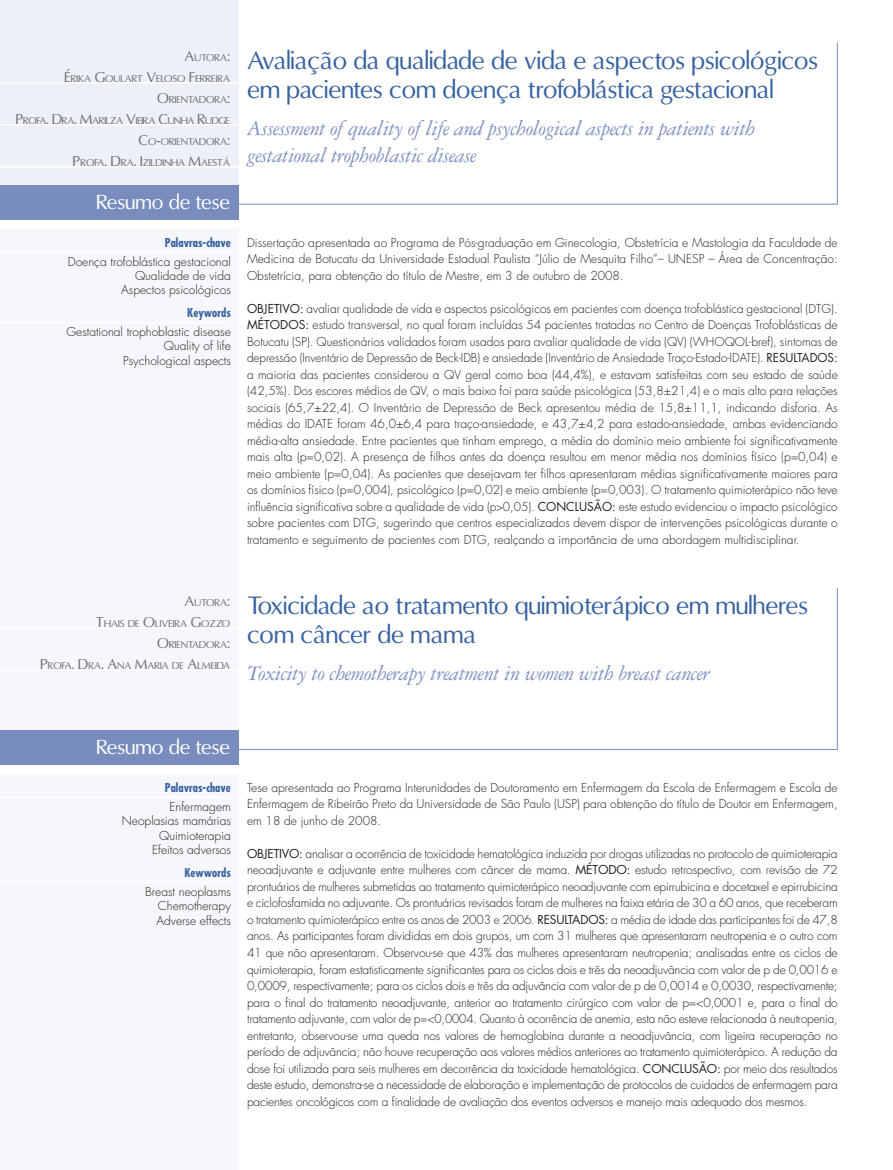
<style>
.page{position:relative;width:893px;height:1170px;background:#fff}
.page>*{position:absolute;margin:0;border:0;box-sizing:border-box;transform-origin:0 0}
._01_0_Título{font:24px/28.8px "Omni";color:#3661a1}
._01_1_Título_Inglês{font:italic 22.5px/27px "Garamond Three";letter-spacing:-.02em;color:#7b8ec1}
._13_0_Seção{font:19.5px "Omni";color:#fff}
._04_0_Resumo{font:300 12px/16.5px "Futura";color:#231f20;text-align:justify}
._04_1_Palavras-chave{font:300 12px "Futura";color:#231f20}
._04_5_Palavras-chave{font:700 condensed 12px "Futura";color:#3661a1}
._02_0_Autor{font:9.45px "Omni";color:#6c6d70}
._02_0_Autor-2{font:9.45px "Omni";letter-spacing:-.03em;color:#6c6d70}
.s1{font-size:13.5px}
.s2{font-weight:400}
</style>
<div class="page">
<div style="left:0;top:774px;width:239px;height:395px;background:#f6f7fa"></div>
<div style="left:0;top:229px;width:239px;height:519px;background:#f6f7fa"></div>
<svg style="left:239px;top:42px;width:599px;height:163px"></svg>
<div style="left:0;top:0;width:239px;height:202px;background:#edf0f7"></div>
<div style="left:0;top:185px;width:239px;height:34px;background:#788cbd"></div>
<hr style="left:0;top:251px;width:231px;height:2px;background:#fff">
<hr style="left:0;top:321px;width:231px;height:2px;background:#fff">
<hr style="left:0;top:82px;width:239px;height:1px;background:#fff">
<hr style="left:0;top:124px;width:239px;height:1px;background:#fff">
<hr style="left:0;top:166px;width:239px;height:1px;background:#fff">
<svg style="left:239px;top:587px;width:599px;height:163px"></svg>
<div style="left:0;top:730px;width:239px;height:34px;background:#788cbd"></div>
<hr style="left:0;top:796px;width:231px;height:2px;background:#fff">
<hr style="left:0;top:881px;width:231px;height:1px;background:#fff">
<hr style="left:0;top:627px;width:239px;height:1px;background:#fff">
<hr style="left:0;top:669px;width:239px;height:1px;background:#fff">
<p class="_02_0_Autor" style="left:185px;top:51px;width:47px"><span class="s1">A</span>UTORA<span class="s1">:</span></p>
<p class="_02_0_Autor" style="left:65px;top:72px;width:166px"><span class="s1">É</span>RIKA <span class="s1">G</span>OULART <span class="s1">V</span>ELOSO <span class="s1">F</span>ERREIRA</p>
<p class="_02_0_Autor" style="left:157px;top:93px;width:74px"><span class="s1">O</span>RIENTADORA<span class="s1">:</span></p>
<p class="_02_0_Autor-2" style="left:16px;top:114px;width:216px"><span class="s1">P</span>ROFA<span class="s1">. D</span>RA<span class="s1">. M</span>ARILZA <span class="s1">V</span>IEIRA <span class="s1">C</span>UNHA <span class="s1">R</span>UDGE</p>
<p class="_02_0_Autor" style="left:139px;top:135px;width:93px"><span class="s1">C</span>O<span class="s1">-</span>ORIENTADORA<span class="s1">:</span></p>
<p class="_02_0_Autor" style="left:73px;top:156px;width:159px"><span class="s1">P</span>ROFA<span class="s1">. D</span>RA<span class="s1">. I</span>ZILDINHA <span class="s1">M</span>AESTÁ</p>
<p class="_13_0_Seção" style="left:96px;top:189px;width:135px">Resumo de tese</p>
<p class="_04_5_Palavras-chave" style="left:165px;top:235px;width:67px">Palavras-chave</p>
<p class="_04_1_Palavras-chave" style="left:68px;top:254px;width:164px">Doença trofoblástica gestacional</p>
<p class="_04_1_Palavras-chave" style="left:135px;top:268px;width:97px">Qualidade de vida</p>
<p class="_04_1_Palavras-chave" style="left:121px;top:283px;width:111px">Aspectos psicológicos</p>
<p class="_04_5_Palavras-chave" style="left:187px;top:305px;width:45px">Keywords</p>
<p class="_04_1_Palavras-chave" style="left:66px;top:324px;width:166px">Gestational trophoblastic disease</p>
<p class="_04_1_Palavras-chave" style="left:164px;top:339px;width:68px">Quality of life</p>
<p class="_04_1_Palavras-chave" style="left:123px;top:353px;width:109px">Psychological aspects</p>
<p class="_01_0_Título" style="left:247px;top:46px;width:573px">Avaliação da qualidade de vida e aspectos psicológicos em pacientes com doença trofoblástica gestacional</p>
<p class="_01_1_Título_Inglês" style="left:247px;top:115px;width:510px">Assessment of quality of life and psychological aspects in patients with gestational trophoblastic disease</p>
<p class="_04_0_Resumo" style="left:247px;top:234px;width:592px">Dissertação apresentada ao Programa de Pós-graduação em Ginecologia, Obstetrícia e Mastologia da Faculdade de Medicina de Botucatu da Universidade Estadual Paulista “Júlio de Mesquita Filho”– UNESP – Área de Concentração:<br>Obstetrícia, para obtenção do título de Mestre, em 3 de outubro de 2008.</p>
<p class="_04_0_Resumo" style="left:247px;top:300px;width:592px"><span class="s2">OBJETIVO:</span> avaliar qualidade de vida e aspectos psicológicos em pacientes com doença trofoblástica gestacional (DTG).<br><span class="s2">MÉTODOS:</span> estudo transversal, no qual foram incluídas 54 pacientes tratadas no Centro de Doenças Trofoblásticas de Botucatu (SP). Questionários validados foram usados para avaliar qualidade de vida (QV) (WHOQOL-bref), sintomas de depressão (Inventário de Depressão de Beck-IDB) e ansiedade (Inventário de Ansiedade Traço-Estado-IDATE). <span class="s2">RESULTADOS: </span>a maioria das pacientes considerou a QV geral como boa (44,4%), e estavam satisfeitas com seu estado de saúde (42,5%). Dos escores médios de QV, o mais baixo foi para saúde psicológica (53,8±21,4) e o mais alto para relações sociais (65,7±22,4). O Inventário de Depressão de Beck apresentou média de 15,8±11,1, indicando disforia. As médias do IDATE foram 46,0±6,4 para traço-ansiedade, e 43,7±4,2 para estado-ansiedade, ambas evidenciando média-alta ansiedade. Entre pacientes que tinham emprego, a média do domínio meio ambiente foi significativamente mais alta (p=0,02). A presença de filhos antes da doença resultou em menor média nos domínios físico (p=0,04) e meio ambiente (p=0,04). As pacientes que desejavam ter filhos apresentaram médias significativamente maiores para os domínios físico (p=0,004), psicológico (p=0,02) e meio ambiente (p=0,003). O tratamento quimioterápico não teve influência significativa sobre a qualidade de vida (p 0,05). <span class="s2">CONCLUSÃO:</span> este estudo evidenciou o impacto psicológico sobre pacientes com DTG, sugerindo que centros especializados devem dispor de intervenções psicológicas durante o tratamento e seguimento de pacientes com DTG, realçando a importância de uma abordagem multidisciplinar.</p>
<p class="_02_0_Autor" style="left:185px;top:597px;width:47px"><span class="s1">A</span>UTORA<span class="s1">:</span></p>
<p class="_02_0_Autor" style="left:95px;top:618px;width:136px"><span class="s1">T</span>HAIS DE <span class="s1">O</span>LIVEIRA <span class="s1">G</span>OZZO</p>
<p class="_02_0_Autor" style="left:157px;top:639px;width:74px"><span class="s1">O</span>RIENTADORA<span class="s1">:</span></p>
<p class="_02_0_Autor" style="left:40px;top:660px;width:191px"><span class="s1">P</span>ROFA<span class="s1">. D</span>RA<span class="s1">. A</span>NA <span class="s1">M</span>ARIA DE <span class="s1">A</span>LMEIDA</p>
<p class="_01_0_Título" style="left:247px;top:591px;width:563px">Toxicidade ao tratamento quimioterápico em mulheres com câncer de mama</p>
<p class="_01_1_Título_Inglês" style="left:247px;top:660px;width:464px">Toxicity to chemotherapy treatment in women with breast cancer</p>
<p class="_13_0_Seção" style="left:96px;top:734px;width:135px">Resumo de tese</p>
<p class="_04_5_Palavras-chave" style="left:165px;top:780px;width:67px">Palavras-chave</p>
<p class="_04_1_Palavras-chave" style="left:169px;top:799px;width:63px">Enfermagem</p>
<p class="_04_1_Palavras-chave" style="left:122px;top:813px;width:111px">Neoplasias mamárias</p>
<p class="_04_1_Palavras-chave" style="left:159px;top:828px;width:73px">Quimioterapia</p>
<p class="_04_1_Palavras-chave" style="left:152px;top:842px;width:80px">Efeitos adversos</p>
<p class="_04_5_Palavras-chave" style="left:184px;top:865px;width:48px">Kewwords</p>
<p class="_04_1_Palavras-chave" style="left:145px;top:884px;width:87px">Breast neoplasms</p>
<p class="_04_1_Palavras-chave" style="left:158px;top:898px;width:74px">Chemotherapy</p>
<p class="_04_1_Palavras-chave" style="left:157px;top:912px;width:76px">Adverse effects</p>
<p class="_04_0_Resumo" style="left:247px;top:779px;width:592px">Tese apresentada ao Programa Interunidades de Doutoramento em Enfermagem da Escola de Enfermagem e Escola de Enfermagem de Ribeirão Preto da Universidade de São Paulo (USP) para obtenção do título de Doutor em Enfermagem, em 18 de junho de 2008.</p>
<p class="_04_0_Resumo" style="left:247px;top:845px;width:592px"><span class="s2">OBJETIVO:</span> analisar a ocorrência de toxicidade hematológica induzida por drogas utilizadas no protocolo de quimioterapia neoadjuvante e adjuvante entre mulheres com câncer de mama. <span class="s2">MÉTODO:</span> estudo retrospectivo, com revisão de 72 prontuários de mulheres submetidas ao tratamento quimioterápico neoadjuvante com epirrubicina e docetaxel e epirrubicina e ciclofosfamida no adjuvante. Os prontuários revisados foram de mulheres na faixa etária de 30 a 60 anos, que receberam o tratamento quimioterápico entre os anos de 2003 e 2006. <span class="s2">RESULTADOS:</span> a média de idade das participantes foi de 47,8 anos. As participantes foram divididas em dois grupos, um com 31 mulheres que apresentaram neutropenia e o outro com 41 que não apresentaram. Observou-se que 43% das mulheres apresentaram neutropenia; analisadas entre os ciclos de quimioterapia, foram estatisticamente significantes para os ciclos dois e três da neoadjuvância com valor de p de 0,0016 e 0,0009, respectivamente; para os ciclos dois e três da adjuvância com valor de p de 0,0014 e 0,0030, respectivamente; para o final do tratamento neoadjuvante, anterior ao tratamento cirúrgico com valor de p=&lt;0,0001 e, para o final do tratamento adjuvante, com valor de p=&lt;0,0004. Quanto à ocorrência de anemia, esta não esteve relacionada à neutropenia, entretanto, observou-se uma queda nos valores de hemoglobina durante a neoadjuvância, com ligeira recuperação no período de adjuvância; não houve recuperação aos valores médios anteriores ao tratamento quimioterápico. A redução da dose foi utilizada para seis mulheres em decorrência da toxicidade hematológica. <span class="s2">CONCLUSÃO:</span> por meio dos resultados deste estudo, demonstra-se a necessidade de elaboração e implementação de protocolos de cuidados de enfermagem para pacientes oncológicos com a finalidade de avaliação dos eventos adversos e manejo mais adequado dos mesmos.</p>
</div>
